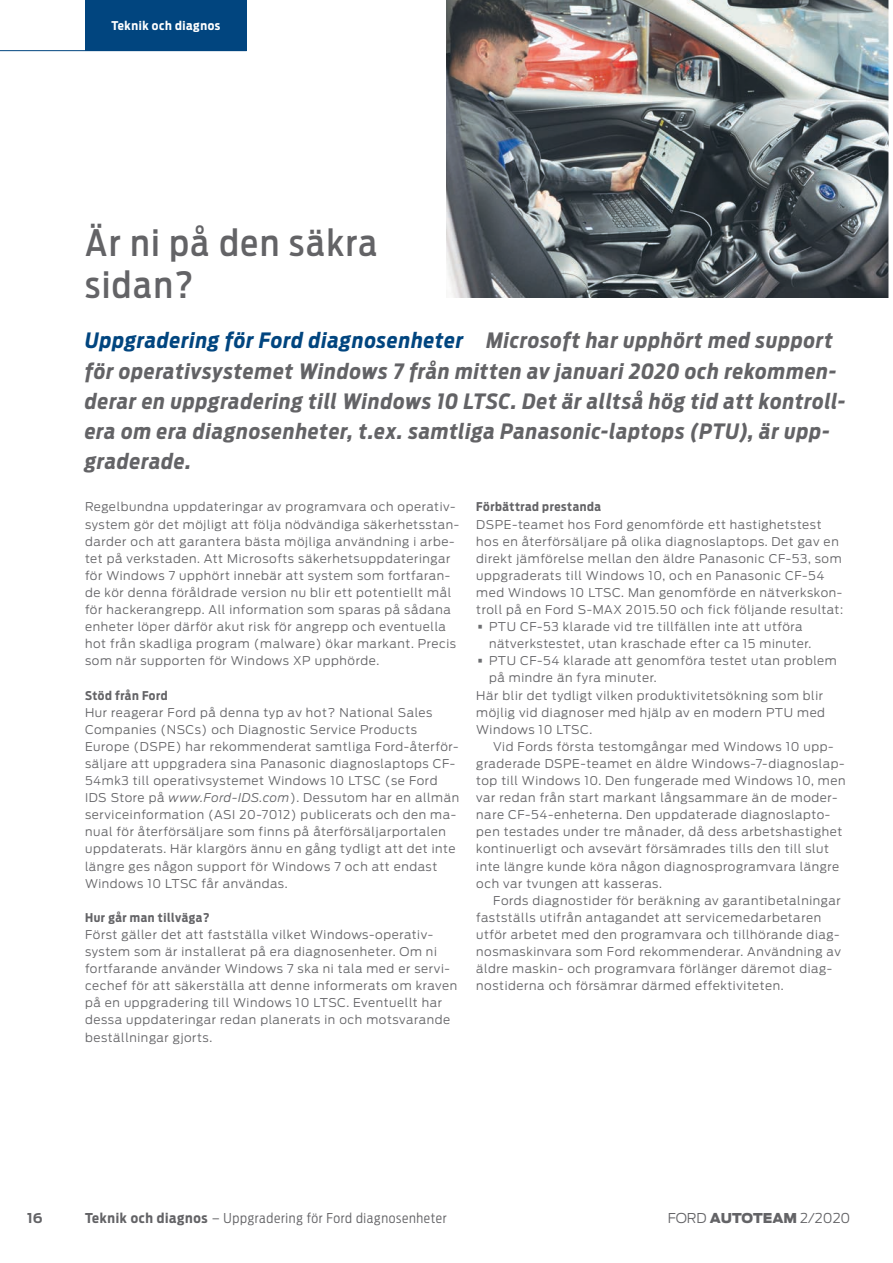
<style>
.page{position:relative;width:893px;height:1263px;background:#fff}
.page>*{position:absolute;margin:0;border:0;box-sizing:border-box;transform-origin:0 0}
.t1{font:500 36px/42px "Ford Antenna Cond";letter-spacing:.05em;color:#636366}
.t2{font:italic 700 21px/30px "Ford Antenna Cond";letter-spacing:.045em;color:#636366}
.t3{font:300 13.5px "Ford Antenna Cond";letter-spacing:.05em;color:#636366}
.t4{font:300 13.5px "Ford Antenna";color:#636366}
.t5{font:700 13.5px "Ford Antenna";color:#636366}
.t6{font:300 12px/17.1px "Ford Antenna";letter-spacing:.05em;color:#636366}
.t7{font:700 12px "Ford Antenna Cond";letter-spacing:.05em;color:#636366}
.t8{font:700 12px "Ford Antenna Cond";letter-spacing:.05em;color:#fff}
.s1{color:#01457f}
.s2{font-size:24px;color:#6c6d70}
.s3{font-style:italic}
.s4{font-weight:700}
.s5{font-weight:900}
</style>
<div class="page">
<img style="left:446px;top:0;width:442px;height:298px">
<div style="left:85px;top:0;width:162px;height:51px;background:#01457f"></div>
<hr style="left:0;top:50px;width:247px;height:1px;background:#01457f">
<p class="t8" style="left:111px;top:15px;width:111px">Teknik och diagnos</p>
<h1 class="t1" style="left:85px;top:217px;width:294px">Är ni på den säkra sidan?</h1>
<p class="t2" style="left:85px;top:323px;width:762px"><span class="s1">Uppgradering för Ford diagnosenheter</span> Microsoft har upphört med support för operativsystemet Windows 7 från mitten av januari 2020 och rekommen&shy;derar en uppgradering till Windows 10 LTSC. Det är alltså hög tid att kontroll&shy;era om era diagnosenheter, t.ex. samtliga Panasonic-laptops (PTU), är upp&shy;graderade.</p>
<p class="t7" style="left:476px;top:496px;width:126px">Förbättrad prestanda</p>
<p class="t6" style="left:476px;top:514px;width:368px">DSPE-teamet hos Ford genomförde ett hastighetstest hos en återförsäljare på olika diagnoslaptops. Det gav en direkt jämförelse mellan den äldre Panasonic CF-53, som uppgraderats till Windows 10, och en Panasonic CF-54 med Windows 10 LTSC. Man genomförde en nätverkskon&shy;troll på en Ford S-MAX 2015.50 och fick följande resultat:</p>
<p class="t6" style="left:489px;top:617px;width:324px;text-indent:-13px"><span class="s2">•</span> PTU CF-53 klarade vid tre tillfällen inte att utföra nätverkstestet, utan kraschade efter ca 15 minuter.</p>
<p class="t6" style="left:476px;top:651px;width:362px"><span class="s2">•</span> PTU CF-54 klarade att genomföra testet utan problem</p>
<p class="t6" style="left:489px;top:668px;width:169px">på mindre än fyra minuter.</p>
<p class="t6" style="left:476px;top:685px;width:348px">Här blir det tydligt vilken produktivitetsökning som blir</p>
<p class="t6" style="left:476px;top:702px;width:350px">möjlig vid diagnoser med hjälp av en modern PTU med</p>
<p class="t6" style="left:476px;top:719px;width:117px">Windows 10 LTSC.</p>
<p class="t6" style="left:493px;top:736px;width:342px">Vid Fords första testomgångar med Windows 10 upp-</p>
<p class="t6" style="left:476px;top:753px;width:370px">graderade DSPE-teamet en äldre Windows-7-diagnoslap-</p>
<p class="t6" style="left:476px;top:771px;width:371px">top till Windows 10. Den fungerade med Windows 10, men</p>
<p class="t6" style="left:476px;top:788px;width:363px">var redan från start markant långsammare än de moder-</p>
<p class="t6" style="left:476px;top:805px;width:356px">nare CF-54-enheterna. Den uppdaterade diagnoslapto-</p>
<p class="t6" style="left:476px;top:822px;width:368px">pen testades under tre månader, då dess arbetshastighet</p>
<p class="t6" style="left:476px;top:839px;width:354px">kontinuerligt och avsevärt försämrades tills den till slut</p>
<p class="t6" style="left:476px;top:856px;width:365px">inte längre kunde köra någon diagnosprogramvara längre</p>
<p class="t6" style="left:476px;top:873px;width:187px">och var tvungen att kasseras.</p>
<p class="t6" style="left:493px;top:890px;width:349px">Fords diagnostider för beräkning av garantibetalningar</p>
<p class="t6" style="left:476px;top:907px;width:346px">fastställs utifrån antagandet att servicemedarbetaren</p>
<p class="t6" style="left:476px;top:924px;width:365px">utför arbetet med den programvara och tillhörande diag-</p>
<p class="t6" style="left:476px;top:942px;width:366px">nosmaskinvara som Ford rekommenderar. Användning av</p>
<p class="t6" style="left:476px;top:959px;width:357px">äldre maskin- och programvara förlänger däremot diag-</p>
<p class="t6" style="left:476px;top:976px;width:309px">nostiderna och försämrar därmed effektiviteten.</p>
<p class="t6" style="left:85px;top:497px;width:376px">Regelbundna uppdateringar av programvara och operativ&shy;system gör det möjligt att följa nödvändiga säkerhetsstan&shy;darder och att garantera bästa möjliga användning i arbe&shy;tet på verkstaden. Att Microsofts säkerhetsuppdateringar för Windows 7 upphört innebär att system som fortfaran&shy;de kör denna föråldrade version nu blir ett potentiellt mål för hackerangrepp. All information som sparas på sådana enheter löper därför akut risk för angrepp och eventuella hot från skadliga program (malware) ökar markant. Precis som när supporten för Windows XP upphörde.</p>
<p class="t7" style="left:85px;top:684px;width:84px">Stöd från Ford</p>
<p class="t6" style="left:85px;top:702px;width:376px">Hur reagerar Ford på denna typ av hot? National Sales Companies (NSCs) och Diagnostic Service Products Europe (DSPE) har rekommenderat samtliga Ford-återför&shy;säljare att uppgradera sina Panasonic diagnoslaptops CF-54mk3 till operativsystemet Windows 10 LTSC (se Ford IDS Store på <span class="s3">www.Ford-IDS.com</span>). Dessutom har en allmän serviceinformation (ASI 20-7012) publicerats och den ma&shy;nual för återförsäljare som finns på återförsäljarportalen uppdaterats. Här klargörs ännu en gång tydligt att det inte längre ges någon support för Windows 7 och att endast Windows 10 LTSC får användas.</p>
<p class="t7" style="left:85px;top:907px;width:126px">Hur går man tillväga?</p>
<p class="t6" style="left:85px;top:924px;width:374px">Först gäller det att fastställa vilket Windows-operativ&shy;system som är installerat på era diagnosenheter. Om ni fortfarande använder Windows 7 ska ni tala med er servi&shy;cechef för att säkerställa att denne informerats om kraven på en uppgradering till Windows 10 LTSC. Eventuellt har dessa uppdateringar redan planerats in och motsvarande beställningar gjorts.</p>
<p class="t3" style="left:85px;top:1206px;width:363px"><span class="s4">Teknik och diagnos</span> – Uppgradering för Ford diagnosenheter</p>
<p class="t5" style="left:27px;top:1206px;width:17px">16</p>
<p class="t4" style="left:668px;top:1206px;width:184px">FORD <span class="s5">AUTOTEAM</span> 2/2020</p>
</div>
